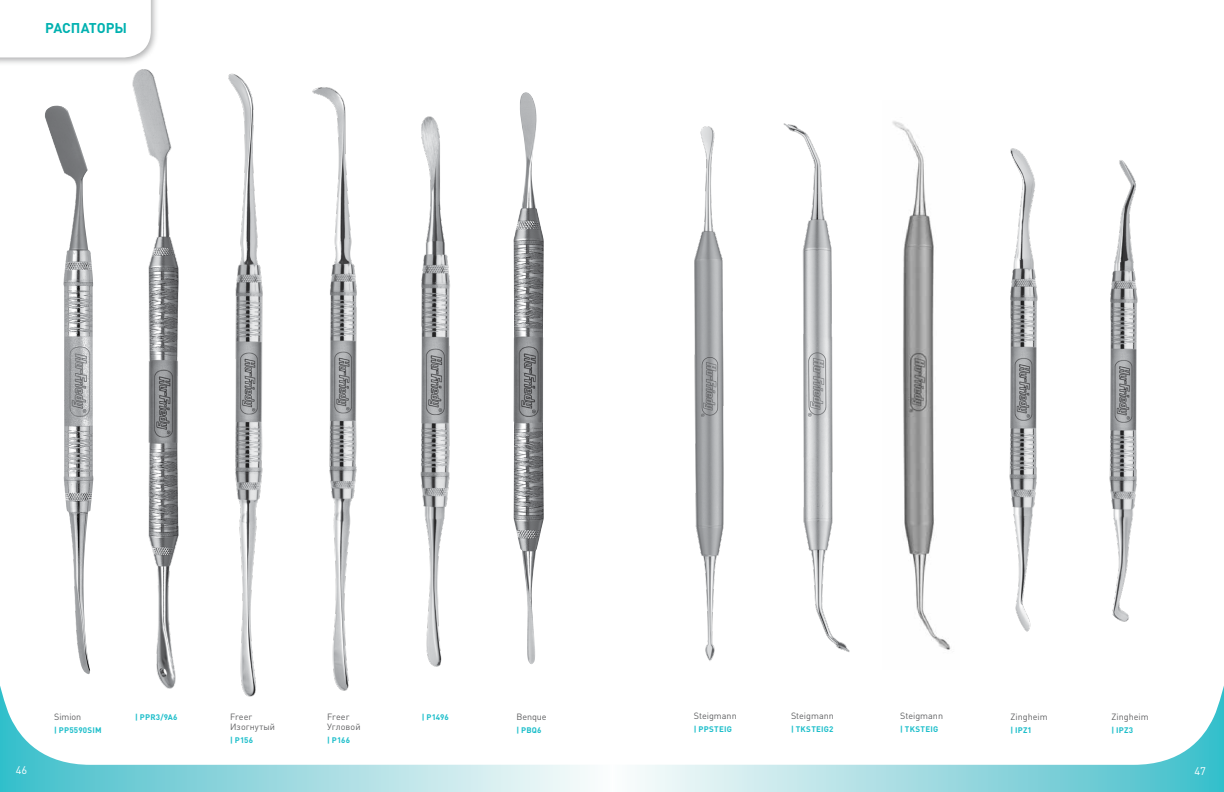
<style>
.page{position:relative;width:1224px;height:792px;background:#fff}
.page>*{position:absolute;margin:0;border:0;box-sizing:border-box;transform-origin:0 0}
.t1{font:700 14px "DIN Pro";color:#00b1b0}
.t2{font:11px "DIN Pro";color:#fff}
.t3{font:9px/10px "DIN Pro";color:#5f6062}
.t4{font:700 8px "DIN Pro";letter-spacing:.03em;color:#1cbeca}
</style>
<div class="page">
<svg style="left:637px;top:686px;width:587px;height:106px"></svg>
<svg style="left:0;top:686px;width:588px;height:106px"></svg>
<div style="left:0;top:0;width:159px;height:66px;background:#5f6062;opacity:.5"></div>
<svg style="left:0;top:0;width:151px;height:58px"></svg>
<img style="left:45px;top:106px;width:49px;height:569px">
<img style="left:129px;top:60px;width:50px;height:635px">
<img style="left:226px;top:73px;width:47px;height:624px">
<img style="left:309px;top:87px;width:60px;height:609px">
<img style="left:420px;top:116px;width:30px;height:551px">
<img style="left:514px;top:92px;width:30px;height:572px">
<img style="left:783px;top:123px;width:67px;height:529px">
<img style="left:694px;top:126px;width:30px;height:535px">
<img style="left:892px;top:121px;width:59px;height:529px">
<img style="left:992px;top:148px;width:66px;height:539px">
<img style="left:1092px;top:160px;width:66px;height:529px">
<h1 class="t1" style="left:45px;top:16px;width:83px">РАСПАТОРЫ</h1>
<p class="t3" style="left:54px;top:711px;width:29px">Simion</p>
<p class="t4" style="left:54px;top:724px;width:49px">| PP5590SIM</p>
<p class="t4" style="left:135px;top:710px;width:44px">| PPR3/9A6</p>
<p class="t3" style="left:230px;top:711px;width:46px">Freer<br>Изогнутый</p>
<p class="t4" style="left:230px;top:734px;width:24px">| P156</p>
<p class="t3" style="left:327px;top:711px;width:35px">Freer<br>Угловой</p>
<p class="t4" style="left:327px;top:734px;width:24px">| P166</p>
<p class="t4" style="left:422px;top:710px;width:28px">| P1496</p>
<p class="t3" style="left:516px;top:711px;width:32px">Benque</p>
<p class="t4" style="left:516px;top:724px;width:27px">| PBQ6</p>
<p class="t3" style="left:694px;top:710px;width:44px">Steigmann</p>
<p class="t4" style="left:694px;top:722px;width:40px">| PPSTEIG</p>
<p class="t3" style="left:791px;top:710px;width:44px">Steigmann</p>
<p class="t4" style="left:791px;top:722px;width:44px">| TKSTEIG2</p>
<p class="t3" style="left:900px;top:710px;width:44px">Steigmann</p>
<p class="t4" style="left:900px;top:722px;width:40px">| TKSTEIG</p>
<p class="t3" style="left:1011px;top:711px;width:39px">Zingheim</p>
<p class="t4" style="left:1011px;top:723px;width:23px">| IPZ1</p>
<p class="t3" style="left:1112px;top:711px;width:39px">Zingheim</p>
<p class="t4" style="left:1112px;top:723px;width:23px">| IPZ3</p>
<p class="t2" style="left:16px;top:762px;width:13px">46</p>
<p class="t2" style="left:1195px;top:762px;width:13px">47</p>
</div>
